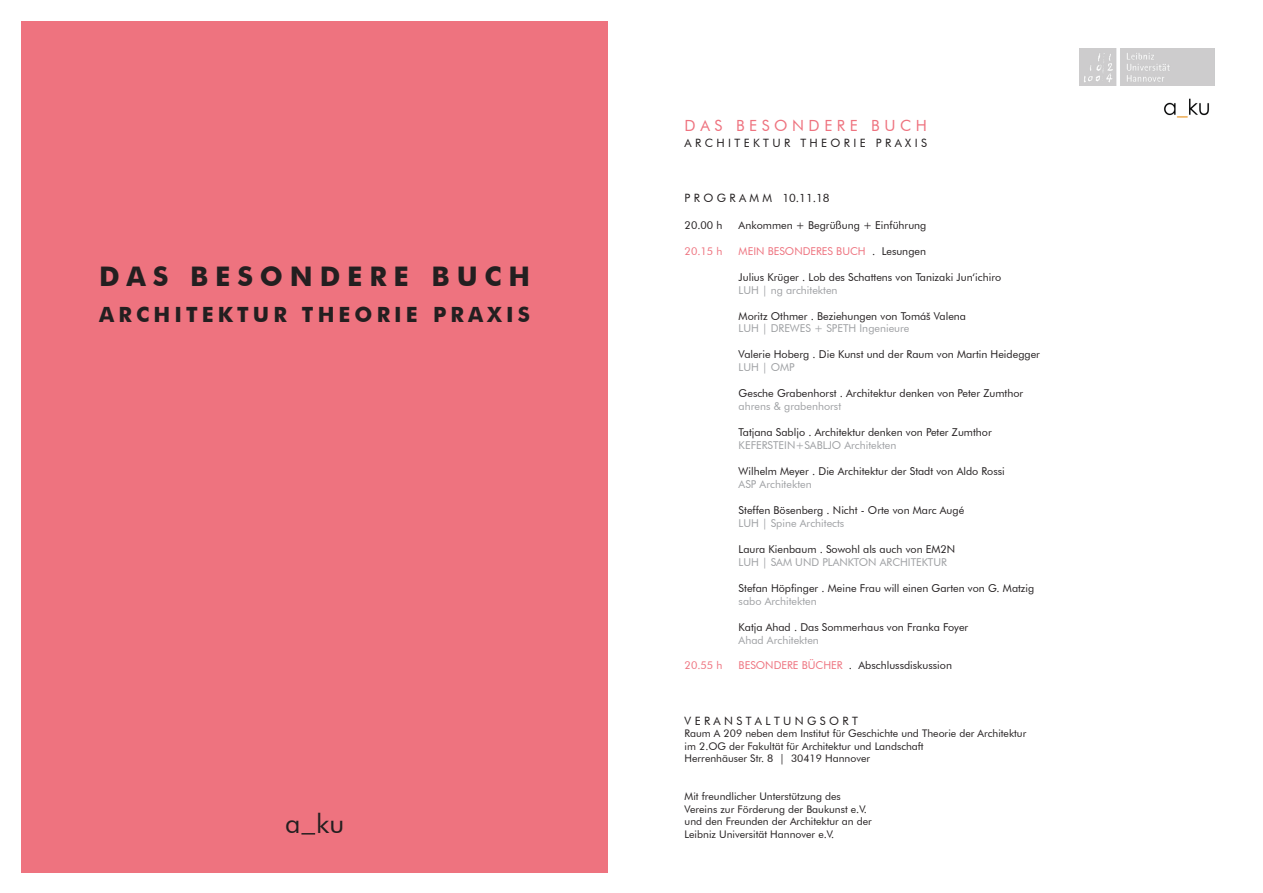
<style>
.page{position:relative;width:1263px;height:893px;background:#fff}
.page>*{position:absolute;margin:0;border:0;box-sizing:border-box;transform-origin:0 0}
.t1{font:700 27px "Futura BT";letter-spacing:.255em;color:#231f20}
.t2{font:27px "Futura BT";color:#231f20}
.t3{font:700 21px "Futura BT";letter-spacing:.195em;color:#231f20}
.t4{font:15.45px "Futura BT";color:#ee737f}
.t5{font:11.55px "Futura BT";color:#231f20}
.t6{font:10.8px "Futura BT";color:#231f20}
.t7{font:10.8px "Futura BT";color:#9ea0a3}
.t8{font:10.8px "Futura BT";color:#ee737f}
.t9{font:10.5px "Futura BT";color:#231f20}
.s1{color:#ee737f}
.s2{color:#231f20}
</style>
<div class="page">
<div style="left:21px;top:21px;width:587px;height:852px;background:#ee737f"></div>
<svg style="left:301px;top:833px;width:14px;height:1px"></svg>
<img style="left:1079px;top:49px;width:136px;height:37px">
<img style="left:1164px;top:98px;width:45px;height:20px">
<p class="t1" style="left:99px;top:260px;width:432px">DAS<span class="s1">.</span>BESONDERE<span class="s1">.</span>BUCH</p>
<p class="t3" style="left:99px;top:302px;width:432px">ARCHITEKTUR<span class="s1">.</span>THEORIE<span class="s1">.</span>PRAXIS</p>
<p class="t2" style="left:285px;top:807px;width:61px">a ku</p>
<p class="t4" style="left:685px;top:116px;width:244px">D A S B E S O N D E R E B U C H</p>
<p class="t5" style="left:685px;top:136px;width:244px">A R C H I T E K T U R T H E O R I E P R A X I S</p>
<p class="t5" style="left:685px;top:191px;width:147px">P R O G R A M M 10.11.18</p>
<p class="t6" style="left:685px;top:218px;width:39px">20.00 h</p>
<p class="t6" style="left:739px;top:218px;width:189px">Ankommen + Begrüßung + Einführung</p>
<p class="t8" style="left:685px;top:244px;width:39px">20.15 h</p>
<p class="t8" style="left:739px;top:244px;width:189px">MEIN BESONDERES BUCH <span class="s2">. Lesungen</span></p>
<p class="t6" style="left:739px;top:270px;width:264px">Julius Krüger . Lob des Schattens von Tanizaki Jun‘ichiro</p>
<p class="t7" style="left:739px;top:283px;width:100px">LUH | ng architekten</p>
<p class="t6" style="left:739px;top:309px;width:229px">Moritz Othmer . Beziehungen von Tomáš Valena</p>
<p class="t7" style="left:739px;top:322px;width:172px">LUH | DREWES + SPETH Ingenieure</p>
<p class="t6" style="left:739px;top:348px;width:303px">Valerie Hoberg . Die Kunst und der Raum von Martin Heidegger</p>
<p class="t7" style="left:739px;top:361px;width:58px">LUH | OMP</p>
<p class="t6" style="left:739px;top:387px;width:286px">Gesche Grabenhorst . Architektur denken von Peter Zumthor</p>
<p class="t7" style="left:739px;top:400px;width:104px">ahrens &amp; grabenhorst</p>
<p class="t6" style="left:739px;top:426px;width:255px">Tatjana Sabljo . Architektur denken von Peter Zumthor</p>
<p class="t7" style="left:739px;top:439px;width:159px">KEFERSTEIN+SABLJO Architekten</p>
<p class="t6" style="left:739px;top:465px;width:268px">Wilhelm Meyer . Die Architektur der Stadt von Aldo Rossi</p>
<p class="t7" style="left:739px;top:478px;width:75px">ASP Architekten</p>
<p class="t6" style="left:739px;top:503px;width:227px">Steffen Bösenberg . Nicht - Orte von Marc Augé</p>
<p class="t7" style="left:739px;top:516px;width:107px">LUH | Spine Architects</p>
<p class="t6" style="left:739px;top:542px;width:218px">Laura Kienbaum . Sowohl als auch von EM2N</p>
<p class="t7" style="left:739px;top:555px;width:210px">LUH | SAM UND PLANKTON ARCHITEKTUR</p>
<p class="t6" style="left:739px;top:581px;width:297px">Stefan Höpfinger . Meine Frau will einen Garten von G. Matzig</p>
<p class="t7" style="left:739px;top:594px;width:80px">sabo Architekten</p>
<p class="t6" style="left:739px;top:620px;width:231px">Katja Ahad . Das Sommerhaus von Franka Foyer</p>
<p class="t7" style="left:739px;top:633px;width:82px">Ahad Architekten</p>
<p class="t8" style="left:685px;top:659px;width:39px">20.55 h</p>
<p class="t6" style="left:739px;top:659px;width:215px"><span class="s1">BESONDERE BÜCHER</span> . Abschlussdiskussion</p>
<p class="t5" style="left:685px;top:713px;width:175px">V E R A N S T A L T U N G S O R T</p>
<p class="t9" style="left:685px;top:727px;width:343px">Raum A 209 neben dem Institut für Geschichte und Theorie der Architektur</p>
<p class="t9" style="left:685px;top:740px;width:241px">im 2.OG der Fakultät für Architektur und Landschaft</p>
<p class="t9" style="left:685px;top:752px;width:187px">Herrenhäuser Str. 8 | 30419 Hannover</p>
<p class="t9" style="left:685px;top:790px;width:158px">Mit freundlicher Unterstützung des</p>
<p class="t9" style="left:685px;top:803px;width:184px">Vereins zur Förderung der Baukunst e.V.</p>
<p class="t9" style="left:685px;top:815px;width:189px">und den Freunden der Architektur an der</p>
<p class="t9" style="left:685px;top:828px;width:151px">Leibniz Universität Hannover e.V.</p>
</div>
